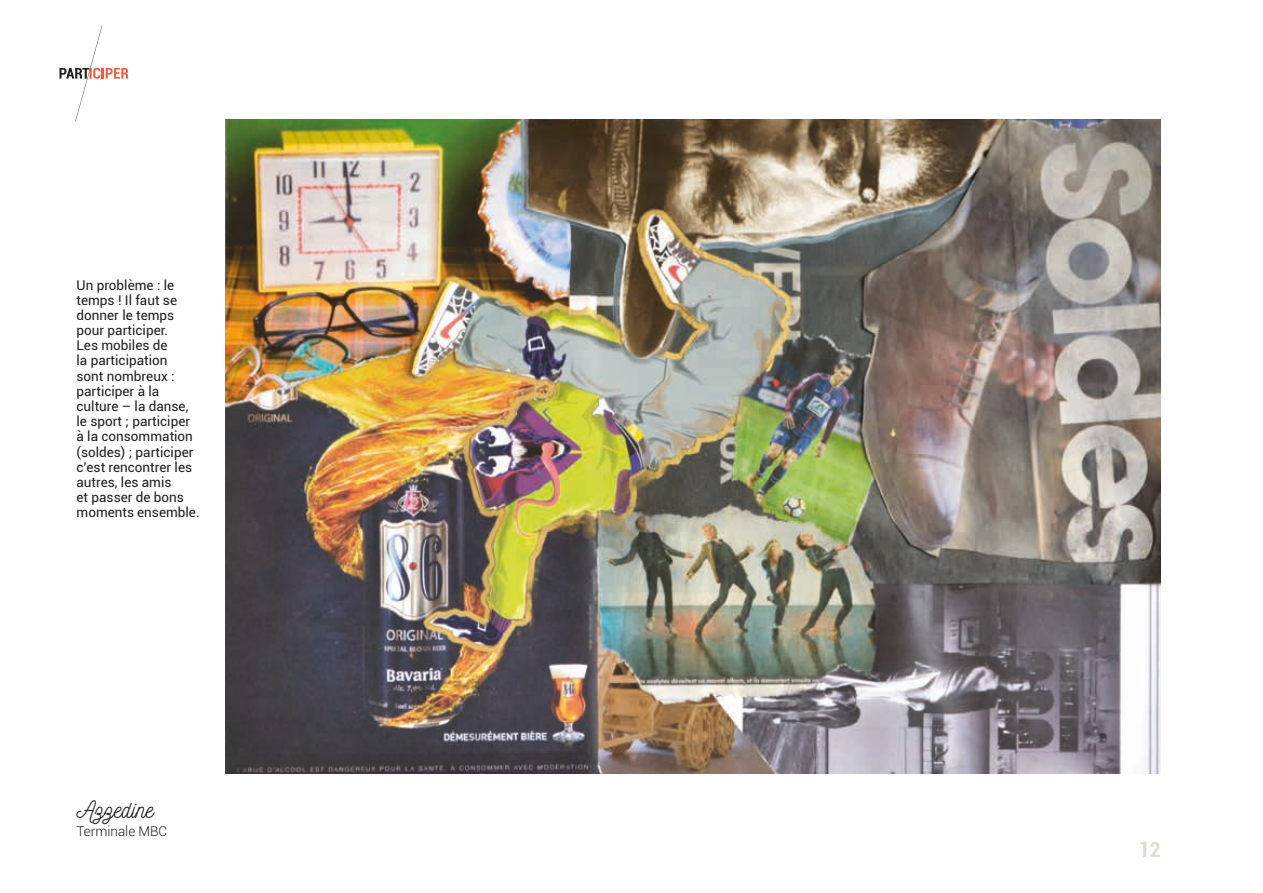
<style>
.page{position:relative;width:1263px;height:893px;background:#fff}
.page>*{position:absolute;margin:0;border:0;box-sizing:border-box;transform-origin:0 0}
.t1{font:24px "Nickainley";color:#1d1d1b}
.t2{font:700 condensed 21px "Roboto";color:#e1d9d2}
.t3{font:13.5px/15.1px "Roboto";color:#1d1d1b}
.t4{font:300 13.5px "Roboto";color:#1d1d1b}
</style>
<div class="page">
<img style="left:225px;top:119px;width:936px;height:655px">
<svg style="left:60px;top:26px;width:68px;height:95px"></svg>
<p class="t3" style="left:77px;top:277px;width:125px">Un problème : le temps ! Il faut se donner le temps pour participer.<br>Les mobiles de<br>la participation<br>sont nombreux : participer à la culture – la danse, le sport ; participer à la consommation (soldes) ; participer c’est rencontrer les autres, les amis<br>et passer de bons moments ensemble.</p>
<h1 class="t1" style="left:77px;top:793px;width:79px">Azzedine</h1>
<p class="t4" style="left:77px;top:821px;width:92px">Terminale MBC</p>
<h2 class="t2" style="left:1139px;top:834px;width:24px">12</h2>
</div>
